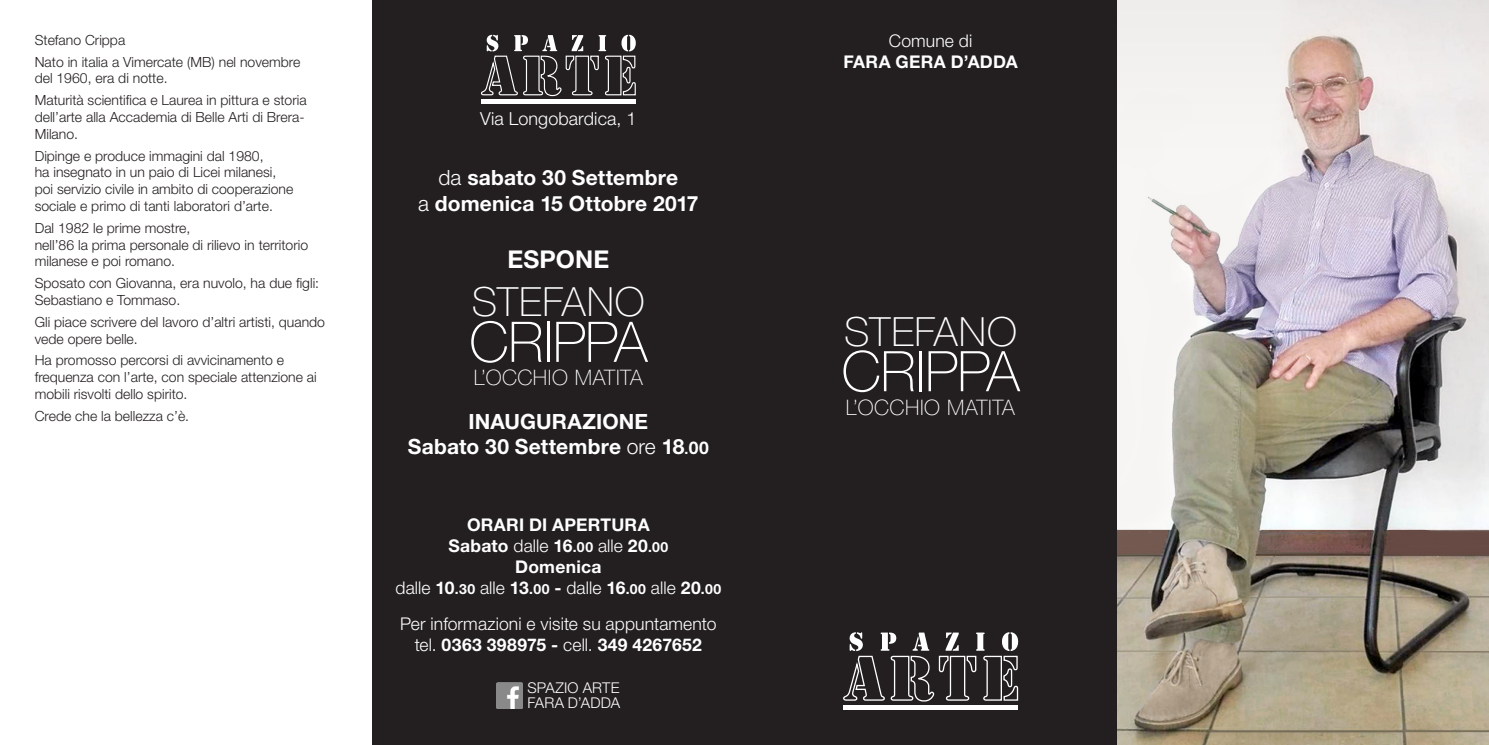
<style>
.page{position:relative;width:1489px;height:745px;background:#fff}
.page>*{position:absolute;margin:0;border:0;box-sizing:border-box;transform-origin:0 0}
.t1{font:100 56px "Helvetica Neue LT Std";letter-spacing:-.01em;color:#fff}
.t2{font:100 40.25px "Helvetica Neue LT Std";letter-spacing:.02em;color:#fff}
.t3{font:700 24.5px "Helvetica Neue LT Std";color:#fff}
.t4{font:100 21.35px "Helvetica Neue LT Std";letter-spacing:.03em;color:#fff}
.t5{font:700 21px/25.2px "Helvetica Neue LT Std";letter-spacing:.005em;color:#fff;text-align:center}
.t6{font:300 18.03px "Helvetica Neue LT Std";letter-spacing:.005em;color:#fff}
.t7{font:700 17.5px/21px "Helvetica Neue LT Std";letter-spacing:.015em;color:#fff;text-align:center}
.t8{font:300 17.5px/21px "Helvetica Neue LT Std";letter-spacing:.005em;color:#fff;text-align:center}
.t9{font:300 14.88px/14.9px "Helvetica Neue LT Std";letter-spacing:.01em;color:#fff}
.t10{font:300 14px/16.8px "Helvetica Neue LT Std";color:#231f20}
.s1{font-weight:300}
.s2{font-size:14px}
.s3{font-size:17.5px}
.s4{font-weight:700}
</style>
<div class="page">
<img style="left:1116px;top:0;width:372px;height:744px">
<div style="left:372px;top:0;width:744px;height:744px;background:#231f20"></div>
<svg style="left:843px;top:632px;width:175px;height:70px"></svg>
<hr style="left:843px;top:705px;width:175px;height:4px;background:#fff">
<svg style="left:481px;top:35px;width:154px;height:62px"></svg>
<div style="left:481px;top:99px;width:154px;height:5px;background:#fff"></div>
<p class="t10" style="left:35px;top:29px;width:267px;line-height:21.7px">Stefano Crippa<br>Nato in italia a Vimercate (MB) nel novembre</p>
<p class="t10" style="left:35px;top:67px;width:273px;line-height:21.7px">del 1960, era di notte.<br>Maturità scientifica e Laurea in pittura e storia</p>
<p class="t10" style="left:35px;top:108px;width:271px">dell’arte alla Accademia di Belle Arti di Brera-<br>Milano.</p>
<p class="t10" style="left:35px;top:147px;width:260px">Dipinge e produce immagini dal 1980,<br>ha insegnato in un paio di Licei milanesi, poi servizio civile in ambito di cooperazione sociale e primo di tanti laboratori d’arte.</p>
<p class="t10" style="left:35px;top:219px;width:275px">Dal 1982 le prime mostre,<br>nell’86 la prima personale di rilievo in territorio milanese e poi romano.</p>
<p class="t10" style="left:35px;top:274px;width:286px">Sposato con Giovanna, era nuvolo, ha due figli:<br>Sebastiano e Tommaso.</p>
<p class="t10" style="left:35px;top:313px;width:292px">Gli piace scrivere del lavoro d’altri artisti, quando vede opere belle.</p>
<p class="t10" style="left:35px;top:351px;width:283px">Ha promosso percorsi di avvicinamento e frequenza con l’arte, con speciale attenzione ai mobili risvolti dello spirito.</p>
<p class="t10" style="left:35px;top:407px;width:156px">Crede che la bellezza c’è.</p>
<p class="t6" style="left:480px;top:107px;width:158px">Via Longobardica, 1</p>
<h3 class="t5" style="left:418px;top:165px;width:282px"><span class="s1">da</span> sabato 30 Settembre<br><span class="s1">a</span> domenica 15 Ottobre 2017</h3>
<h3 class="t3" style="left:507px;top:244px;width:34px">Espo</h3>
<h3 class="t3" style="left:575px;top:244px;width:33px">ne</h3>
<h2 class="t2" style="left:472px;top:279px;width:174px">STEFANO</h2>
<h1 class="t1" style="left:469px;top:310px;width:180px">CRIPPA</h1>
<h3 class="t4" style="left:474px;top:365px;width:29px">L’OCC</h3>
<h3 class="t4" style="left:533px;top:365px;width:71px">HIO MATITA</h3>
<h3 class="t5" style="left:408px;top:408px;width:302px">INAUGURAZIONE<br>Sabato 30 Settembre <span class="s1">ore</span> 18<span class="s2">.</span><span class="s3">00</span></h3>
<p class="t7" style="left:395px;top:513px;width:327px">ORARI DI APERTURA<br>Sabato <span class="s1">dalle</span> 16<span class="s2">.00</span> <span class="s1">alle</span> 20<span class="s2">.00<br></span>Domenica<br><span class="s1">dalle</span> 10<span class="s2">.30</span> <span class="s1">alle</span> 13<span class="s2">.00</span> - <span class="s1">dalle</span> 16<span class="s2">.00</span> <span class="s1">alle</span> 20<span class="s2">.00</span></p>
<p class="t8" style="left:660px;top:576px;width:8px">ll</p>
<p class="t8" style="left:400px;top:613px;width:318px">Per informazioni e visite su appuntamento tel. <span class="s4">0363 398975 -</span> cell. <span class="s4">349 4267652</span></p>
<p class="t9" style="left:527px;top:679px;width:94px">SPAZIO ARTE<br>FARA D’ADDA</p>
<p class="t8" style="left:888px;top:30px;width:85px">Comune di</p>
<p class="t7" style="left:843px;top:51px;width:176px">FARA GERA D’ADDA</p>
<h2 class="t2" style="left:844px;top:308px;width:174px">STEFANO</h2>
<h1 class="t1" style="left:841px;top:339px;width:180px">CRIPPA</h1>
<h3 class="t4" style="left:845px;top:395px;width:29px">L’OCC</h3>
<h3 class="t4" style="left:905px;top:395px;width:71px">HIO MATITA</h3>
</div>
